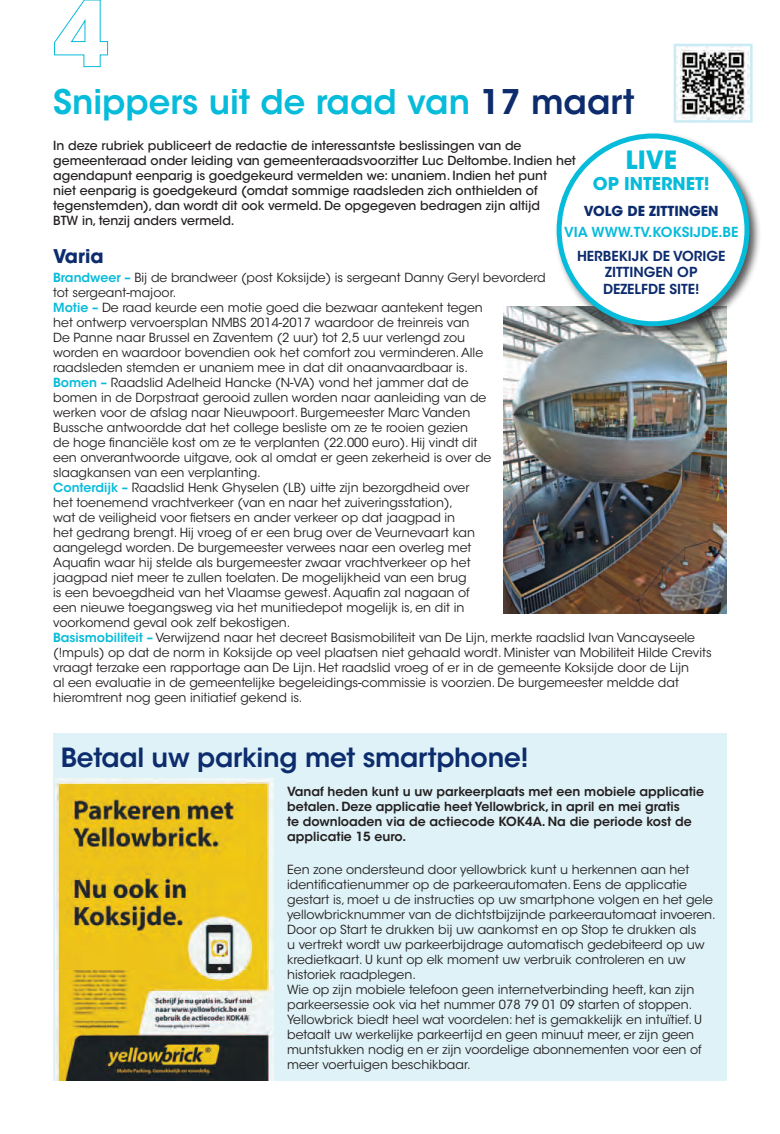
<style>
.page{position:relative;width:780px;height:1134px;background:#fff}
.page>*{position:absolute;margin:0;border:0;box-sizing:border-box;transform-origin:0 0}
.Titels_licht_blauw{font:600 33.75px "ITC Avant Garde Std";color:#07bbda}
.Titels_licht_blauw-2{font:600 26.25px "ITC Avant Garde Std";letter-spacing:-.01em;color:#0d2c6e}
.Titels_licht_blauw-3{font:700 25px "ITC Avant Garde Std";color:#07bbda}
.Body{font:700 18.75px "ITC Avant Garde Std";color:#0d2c6e}
.Titels_licht_blauw-4{font:700 17.5px "ITC Avant Garde Std";color:#07bbda}
.Titels_licht_blauw-5{font:600 13.75px "ITC Avant Garde Std";color:#0d2c6e}
.Titels_licht_blauw-6{font:600 13.75px "ITC Avant Garde Std";color:#07bbda}
.Titels_licht_blauw-7{font:700 13.75px "ITC Avant Garde Std";color:#0d2c6e}
.Body-2{font:12.5px/15px "ITC Avant Garde Std";color:#231f20}
.Inleiding{font:500 12.5px/15px "ITC Avant Garde Std";color:#231f20}
.Inleiding-2{font:600 12.5px/15px "ITC Avant Garde Std";color:#231f20}
.s1{color:#0d2c6e}
.s2{font-weight:600;color:#07bbda}
</style>
<div class="page">
<img style="left:503px;top:307px;width:223px;height:306px">
<div style="left:54px;top:733px;width:672px;height:348px;background:#dff2f7"></div>
<div style="left:554px;top:131px;width:208px;height:208px;background:#231f20;opacity:.75"></div>
<div style="left:559px;top:136px;width:188px;height:188px;background:#fff;border-radius:50%"></div>
<div style="left:556px;top:133px;width:193px;height:193px;border:5px solid #07bbda;border-radius:50%"></div>
<img style="left:676px;top:47px;width:73px;height:73px">
<div style="left:673px;top:44px;width:79px;height:79px;border:2px solid #cbebf4"></div>
<img style="left:55px;top:778px;width:218px;height:303px">
<svg style="left:54px;top:0;width:54px;height:67px"></svg>
<p class="Titels_licht_blauw" style="left:53px;top:80px;width:583px">Snippers uit de raad van <span class="s1">17 maart</span></p>
<p class="Inleiding" style="left:53px;top:138px;width:524px">In deze rubriek publiceert de redactie de interessantste beslissingen van de gemeenteraad onder leiding van gemeenteraadsvoorzitter Luc Deltombe. Indien het agendapunt eenparig is goedgekeurd vermelden we: unaniem. Indien het punt<br>niet eenparig is goedgekeurd (omdat sommige raadsleden zich onthielden of tegenstemden), dan wordt dit ook vermeld. De opgegeven bedragen zijn altijd<br>BTW in, tenzij anders vermeld.</p>
<p class="Body" style="left:53px;top:244px;width:52px">Varia</p>
<p class="Body-2" style="left:53px;top:270px;width:494px"><span class="s2">Brandweer –</span> Bij de brandweer (post Koksijde) is sergeant Danny Geryl bevorderd tot sergeant-majoor.</p>
<p class="Body-2" style="left:53px;top:300px;width:431px"><span class="s2">Motie –</span> De raad keurde een motie goed die bezwaar aantekent tegen het ontwerp vervoersplan NMBS 2014-2017 waardoor de treinreis van De Panne naar Brussel en Zaventem (2 uur) tot 2,5 uur verlengd zou worden en waardoor bovendien ook het comfort zou verminderen. Alle raadsleden stemden er unaniem mee in dat dit onaanvaardbaar is.</p>
<p class="Body-2" style="left:53px;top:375px;width:440px"><span class="s2">Bomen –</span> Raadslid Adelheid Hancke (N-VA) vond het jammer dat de bomen in de Dorpstraat gerooid zullen worden naar aanleiding van de werken voor de afslag naar Nieuwpoort. Burgemeester Marc Vanden Bussche antwoordde dat het college besliste om ze te rooien gezien<br>de hoge financiële kost om ze te verplanten (22.000 euro). Hij vindt dit een onverantwoorde uitgave, ook al omdat er geen zekerheid is over de slaagkansen van een verplanting.</p>
<p class="Body-2" style="left:53px;top:480px;width:423px"><span class="s2">Conterdijk –</span> Raadslid Henk Ghyselen (LB) uitte zijn bezorgdheid over het toenemend vrachtverkeer (van en naar het zuiveringsstation), wat de veiligheid voor fietsers en ander verkeer op dat jaagpad in het gedrang brengt. Hij vroeg of er een brug over de Veurnevaart kan aangelegd worden. De burgemeester verwees naar een overleg met Aquafin waar hij stelde als burgemeester zwaar vrachtverkeer op het jaagpad niet meer te zullen toelaten. De mogelijkheid van een brug is een bevoegdheid van het Vlaamse gewest. Aquafin zal nagaan of een nieuwe toegangsweg via het munitiedepot mogelijk is, en dit in voorkomend geval ook zelf bekostigen.</p>
<p class="Body-2" style="left:53px;top:630px;width:660px"><span class="s2">Basismobiliteit –</span> Verwijzend naar het decreet Basismobiliteit van De Lijn, merkte raadslid Ivan Vancayseele (!mpuls) op dat de norm in Koksijde op veel plaatsen niet gehaald wordt. Minister van Mobiliteit Hilde Crevits vraagt terzake een rapportage aan De Lijn. Het raadslid vroeg of er in de gemeente Koksijde door de Lijn<br>al een evaluatie in de gemeentelijke begeleidings-commissie is voorzien. De burgemeester meldde dat hieromtrent nog geen initiatief gekend is.</p>
<p class="Titels_licht_blauw-3" style="left:625px;top:143px;width:53px">LIVE</p>
<p class="Titels_licht_blauw-4" style="left:592px;top:172px;width:118px">OP INTERNET!</p>
<p class="Titels_licht_blauw-7" style="left:584px;top:202px;width:136px">VOLG DE ZITTINGEN</p>
<p class="Titels_licht_blauw-6" style="left:564px;top:223px;width:176px">VIA WWW.TV.KOKSIJDE.BE</p>
<p class="Titels_licht_blauw-5" style="left:577px;top:247px;width:150px">HERBEKIJK DE VORIGE</p>
<p class="Titels_licht_blauw-5" style="left:605px;top:264px;width:94px">ZITTINGEN OP</p>
<p class="Titels_licht_blauw-5" style="left:603px;top:280px;width:98px">DEZELFDE SITE!</p>
<p class="Titels_licht_blauw-2" style="left:61px;top:740px;width:469px">Betaal uw parking met smartphone!</p>
<p class="Inleiding-2" style="left:287px;top:784px;width:418px">Vanaf heden kunt u uw parkeerplaats met een mobiele applicatie betalen. Deze applicatie heet Yellowbrick, in april en mei gratis<br>te downloaden via de actiecode KOK4A. Na die periode kost de applicatie 15 euro.</p>
<p class="Body-2" style="left:287px;top:862px;width:430px">Een zone ondersteund door yellowbrick kunt u herkennen aan het identificatienummer op de parkeerautomaten. Eens de applicatie gestart is, moet u de instructies op uw smartphone volgen en het gele yellowbricknummer van de dichtstbijzijnde parkeerautomaat invoeren.<br>Door op Start te drukken bij uw aankomst en op Stop te drukken als<br>u vertrekt wordt uw parkeerbijdrage automatisch gedebiteerd op uw kredietkaart. U kunt op elk moment uw verbruik controleren en uw historiek raadplegen.</p>
<p class="Body-2" style="left:287px;top:982px;width:408px">Wie op zijn mobiele telefoon geen internetverbinding heeft, kan zijn parkeersessie ook via het nummer 078 79 01 09 starten of stoppen.</p>
<p class="Body-2" style="left:287px;top:1012px;width:416px">Yellowbrick biedt heel wat voordelen: het is gemakkelijk en intuïtief. U betaalt uw werkelijke parkeertijd en geen minuut meer, er zijn geen muntstukken nodig en er zijn voordelige abonnementen voor een of meer voertuigen beschikbaar.</p>
</div>
